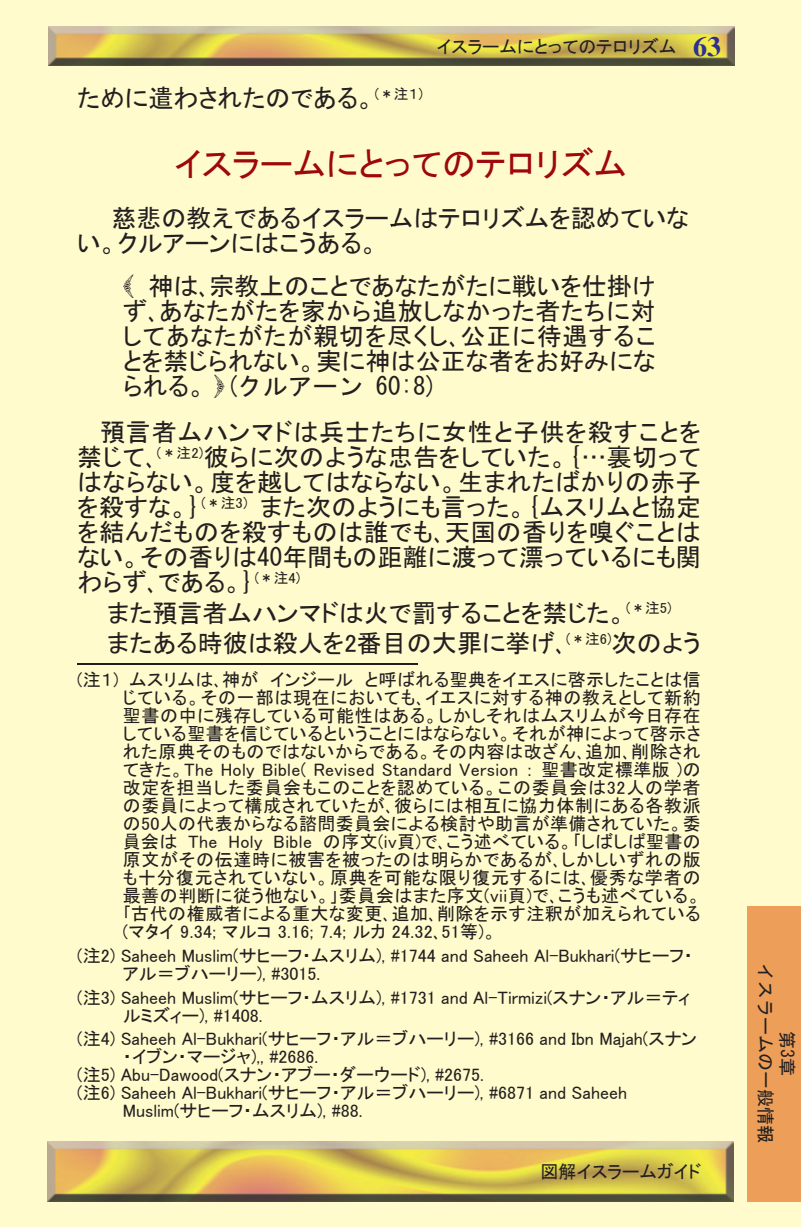
<style>
.page{position:relative;width:801px;height:1227px;background:#fff}
.page>*{position:absolute;margin:0;border:0;box-sizing:border-box;transform-origin:0 0}
.t1{font:34px "MS P Gothic";color:#9d070d}
.t2{font:700 28px "Times";color:#2e3092}
.t3{font:25px/25px "MS P Gothic";color:#231f20}
.t4{font:25px "MS Gothic";color:#231f20}
.t5{font:18px/18px "MS P Gothic";color:#231f20}
.t6{font:18px/21.6px "MS Gothic";color:#231f20;text-align:center}
.s1{font-family:"MS P Gothic"}
.s2{font-family:"MS Gothic"}
</style>
<div class="page">
<div style="left:0;top:0;width:801px;height:1226px;background:#fffbcc"></div>
<img style="left:48px;top:26px;width:686px;height:40px">
<img style="left:48px;top:1141px;width:686px;height:59px">
<div style="left:747px;top:905px;width:54px;height:295px;background:#ed9f59"></div>
<hr style="left:77px;top:663px;width:341px;height:1px;background:#231f20">
<img style="left:320px;top:958px;width:16px;height:4px">
<img style="left:362px;top:1095px;width:17px;height:5px">
<img style="left:390px;top:222px;width:6px;height:5px">
<p class="t5" style="left:437px;top:38px;width:241px">イスラームにとってのテロリズム</p>
<h2 class="t2" style="left:693px;top:30px;width:29px">63</h2>
<h3 class="t3" style="left:77px;top:86px;width:347px">ために遣わされたのである。<sup>(＊注１)</sup></h3>
<h1 class="t1" style="left:174px;top:147px;width:455px">イスラームにとってのテロリズム</h1>
<h3 class="t3" style="left:77px;top:206px;width:613px;text-indent:34px">慈悲の教えであるイスラームはテロリズムを認めていない。クルアーンにはこうある。</h3>
<h3 class="t3" style="left:123px;top:273px;width:534px;text-align:justify;text-indent:26px">神は､宗教上のことであなたがたに戦いを仕掛けず､あなたがたを家から追放しなかった者たちに対してあなたがたが親切を尽くし､公正に待遇することを禁じられない。実に神は公正な者をお好みにな</h3>
<h3 class="t4" style="left:123px;top:373px;width:317px"><span class="s1">られる。</span> (クルアーン 60:8)</h3>
<h3 class="t3" style="left:77px;top:419px;width:625px;text-align:justify;text-indent:23px">預言者ムハンマドは兵士たちに女性と子供を殺すことを禁じて､<sup>(＊注2)</sup>彼らに次のような忠告をしていた。<span class="s2">{</span>…裏切ってはならない。度を越してはならない。生まれたばかりの赤子を殺すな。<span class="s2">}</span><sup>(＊注3)</sup> また次のようにも言った。<span class="s2">{</span>ムスリムと協定を結んだものを殺すものは誰でも､天国の香りを嗅ぐことはない。その香りは<span class="s2">40</span>年間もの距離に渡って漂っているにも関わらず､である。<span class="s2">}</span><sup>(＊注4)</sup></h3>
<h3 class="t3" style="left:107px;top:597px;width:595px;line-height:30.6px">また預言者ムハンマドは火で罰することを禁じた。<sup>(＊注5)<br></sup>またある時彼は殺人を2番目の大罪に挙げ､<sup>(＊注6)</sup>次のよう</h3>
<p class="t5" style="left:123px;top:670px;width:580px;text-align:justify;text-indent:-45px">(注１) ムスリムは､神が インジール と呼ばれる聖典をイエスに啓示したことは信じている。その一部は現在においても､イエスに対する神の教えとして新約聖書の中に残存している可能性はある。しかしそれはムスリムが今日存在している聖書を信じているということにはならない。それが神によって啓示された原典そのものではないからである。その内容は改ざん､追加､削除されてきた。The Holy Bible( Revised Standard Version ： 聖書改定標準版 )の改定を担当した委員会もこのことを認めている。この委員会は32人の学者の委員によって構成されていたが､彼らには相互に協力体制にある各教派の50人の代表からなる諮問委員会による検討や助言が準備されていた。委員会は The Holy Bible の序文(iv頁)で､こう述べている。｢しばしば聖書の原文がその伝達時に被害を被ったのは明らかであるが､しかしいずれの版も十分復元されていない。原典を可能な限り復元するには､優秀な学者の最善の判断に従う他ない。｣委員会はまた序文(vii頁)で､こうも述べている。｢古代の権威者による重大な変更､追加､削除を示す注釈が加えられている(マタイ 9.34; マルコ 3.16; 7.4; ルカ 24.32､51等)。</p>
<p class="t5" style="left:123px;top:946px;width:572px;text-indent:-45px">(注2) Saheeh Muslim(サヒーフ・ムスリム), #1744 and Saheeh Al-Bukhari(サヒーフ・アル＝ブハーリー), #3015.</p>
<p class="t5" style="left:123px;top:987px;width:569px;text-indent:-45px">(注3) Saheeh Muslim(サヒーフ・ムスリム), #1731 and Al-Tirmizi(スナン・アル＝ティルミズィー), #1408.</p>
<p class="t5" style="left:77px;top:1029px;width:621px">(注4) Saheeh Al-Bukhari(サヒーフ・アル＝ブハーリー), #3166 and Ibn Majah(スナン</p>
<p class="t5" style="left:123px;top:1047px;width:197px">・イブン・マージャ),, #2686.</p>
<p class="t5" style="left:77px;top:1065px;width:408px">(注5) Abu-Dawood(スナン・アブー・ダーウード), #2675.</p>
<p class="t5" style="left:77px;top:1083px;width:551px">(注6) Saheeh Al-Bukhari(サヒーフ・アル＝ブハーリー), #6871 and Saheeh</p>
<p class="t5" style="left:123px;top:1101px;width:241px">Muslim(サヒーフ・ムスリム), #88.</p>
<p class="t5" style="left:541px;top:1161px;width:162px">図解イスラームガイド</p>
<p class="t6" style="left:798px;top:962px;width:181px;rotate:90deg">第3章<br>イスラームの一般情報</p>
</div>
